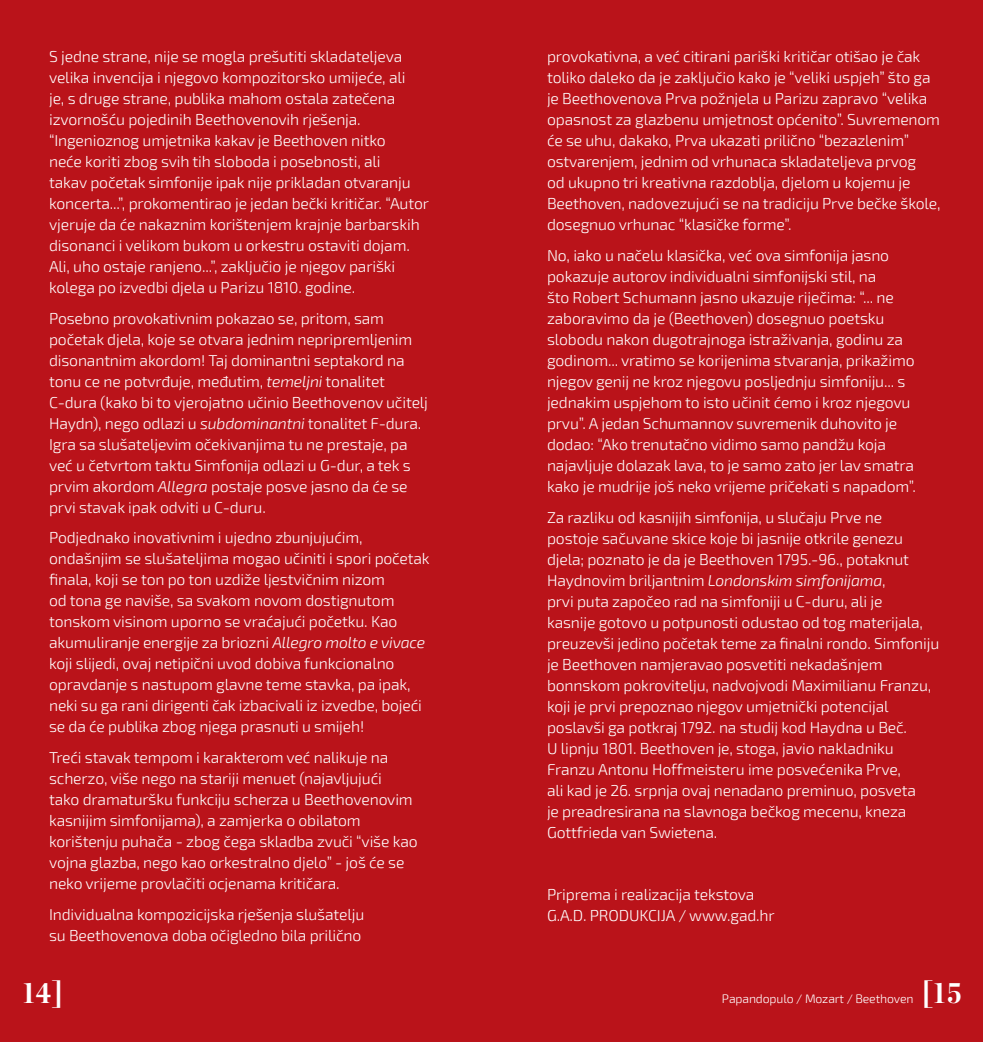
<style>
.page{position:relative;width:983px;height:1042px;background:#fff}
.page>*{position:absolute;margin:0;border:0;box-sizing:border-box;transform-origin:0 0}
.t1{font:700 29.75px "Chronicle Disp Cond";color:#fff}
.t2{font:300 15.75px/21px "Exo 2";letter-spacing:-.01em;color:#fff}
.t3{font:300 12.25px "Exo 2";letter-spacing:-.01em;color:#fff}
.s1{font-style:italic}
</style>
<div class="page">
<div style="left:0;top:0;width:982px;height:1042px;background:#ba131a"></div>
<p class="t2" style="left:49px;top:46px;width:381px">S jedne strane, nije se mogla prešutiti skladateljeva velika invencija i njegovo kompozitorsko umijeće, ali<br>je, s druge strane, publika mahom ostala zatečena izvornošću pojedinih Beethovenovih rješenja. “Ingenioznog umjetnika kakav je Beethoven nitko<br>neće koriti zbog svih tih sloboda i posebnosti, ali<br>takav početak simfonije ipak nije prikladan otvaranju koncerta...”, prokomentirao je jedan bečki kritičar. “Autor vjeruje da će nakaznim korištenjem krajnje barbarskih disonanci i velikom bukom u orkestru ostaviti dojam.<br>Ali, uho ostaje ranjeno...”, zaključio je njegov pariški kolega po izvedbi djela u Parizu 1810. godine.</p>
<p class="t2" style="left:49px;top:308px;width:380px">Posebno provokativnim pokazao se, pritom, sam početak djela, koje se otvara jednim nepripremljenim disonantnim akordom! Taj dominantni septakord na tonu ce ne potvrđuje, međutim, <span class="s1">temeljni</span> tonalitet C-dura (kako bi to vjerojatno učinio Beethovenov učitelj Haydn), nego odlazi u <span class="s1">subdominantni</span> tonalitet F-dura.<br>Igra sa slušateljevim očekivanjima tu ne prestaje, pa već u četvrtom taktu Simfonija odlazi u G-dur, a tek s prvim akordom <span class="s1">Allegra</span> postaje posve jasno da će se prvi stavak ipak odviti u C-duru.</p>
<p class="t2" style="left:49px;top:528px;width:382px">Podjednako inovativnim i ujedno zbunjujućim, ondašnjim se slušateljima mogao učiniti i spori početak finala, koji se ton po ton uzdiže ljestvičnim nizom<br>od tona ge naviše, sa svakom novom dostignutom tonskom visinom uporno se vraćajući početku. Kao akumuliranje energije za briozni <span class="s1">Allegro molto e vivace </span>koji slijedi, ovaj netipični uvod dobiva funkcionalno opravdanje s nastupom glavne teme stavka, pa ipak, neki su ga rani dirigenti čak izbacivali iz izvedbe, bojeći se da će publika zbog njega prasnuti u smijeh!</p>
<p class="t2" style="left:49px;top:748px;width:370px">Treći stavak tempom i karakterom već nalikuje na scherzo, više nego na stariji menuet (najavljujući<br>tako dramaturšku funkciju scherza u Beethovenovim kasnijim simfonijama), a zamjerka o obilatom korištenju puhača - zbog čega skladba zvuči “više kao vojna glazba, nego kao orkestralno djelo” - još će se neko vrijeme provlačiti ocjenama kritičara.</p>
<p class="t2" style="left:49px;top:904px;width:316px">Individualna kompozicijska rješenja slušatelju su Beethovenova doba očigledno bila prilično</p>
<h1 class="t1" style="left:23px;top:969px;width:41px">14]</h1>
<p class="t2" style="left:547px;top:46px;width:395px">provokativna, a već citirani pariški kritičar otišao je čak toliko daleko da je zaključio kako je “veliki uspjeh” što ga je Beethovenova Prva požnjela u Parizu zapravo “velika opasnost za glazbenu umjetnost općenito”. Suvremenom će se uhu, dakako, Prva ukazati prilično “bezazlenim” ostvarenjem, jednim od vrhunaca skladateljeva prvog<br>od ukupno tri kreativna razdoblja, djelom u kojemu je Beethoven, nadovezujući se na tradiciju Prve bečke škole, dosegnuo vrhunac “klasičke forme”.</p>
<p class="t2" style="left:547px;top:245px;width:370px">No, iako u načelu klasička, već ova simfonija jasno pokazuje autorov individualni simfonijski stil, na<br>što Robert Schumann jasno ukazuje riječima: “... ne zaboravimo da je (Beethoven) dosegnuo poetsku slobodu nakon dugotrajnoga istraživanja, godinu za godinom... vratimo se korijenima stvaranja, prikažimo njegov genij ne kroz njegovu posljednju simfoniju... s jednakim uspjehom to isto učinit ćemo i kroz njegovu prvu”. A jedan Schumannov suvremenik duhovito je dodao: “Ako trenutačno vidimo samo pandžu koja najavljuje dolazak lava, to je samo zato jer lav smatra kako je mudrije još neko vrijeme pričekati s napadom”.</p>
<p class="t2" style="left:547px;top:507px;width:394px">Za razliku od kasnijih simfonija, u slučaju Prve ne<br>postoje sačuvane skice koje bi jasnije otkrile genezu djela; poznato je da je Beethoven 1795.-96., potaknut Haydnovim briljantnim <span class="s1">Londonskim simfonijama</span>,<br>prvi puta započeo rad na simfoniji u C-duru, ali je<br>kasnije gotovo u potpunosti odustao od tog materijala, preuzevši jedino početak teme za finalni rondo. Simfoniju je Beethoven namjeravao posvetiti nekadašnjem bonnskom pokrovitelju, nadvojvodi Maximilianu Franzu, koji je prvi prepoznao njegov umjetnički potencijal poslavši ga potkraj 1792. na studij kod Haydna u Beč.<br>U lipnju 1801. Beethoven je, stoga, javio nakladniku Franzu Antonu Hoffmeisteru ime posvećenika Prve,<br>ali kad je 26. srpnja ovaj nenadano preminuo, posveta<br>je preadresirana na slavnoga bečkog mecenu, kneza Gottfrieda van Swietena.</p>
<p class="t2" style="left:547px;top:884px;width:229px">Priprema i realizacija tekstova<br>G.A.D. PRODUKCIJA / www.gad.hr</p>
<p class="t3" style="left:721px;top:991px;width:193px">Papandopulo / Mozart / Beethoven</p>
<h1 class="t1" style="left:921px;top:969px;width:41px">[15</h1>
</div>
